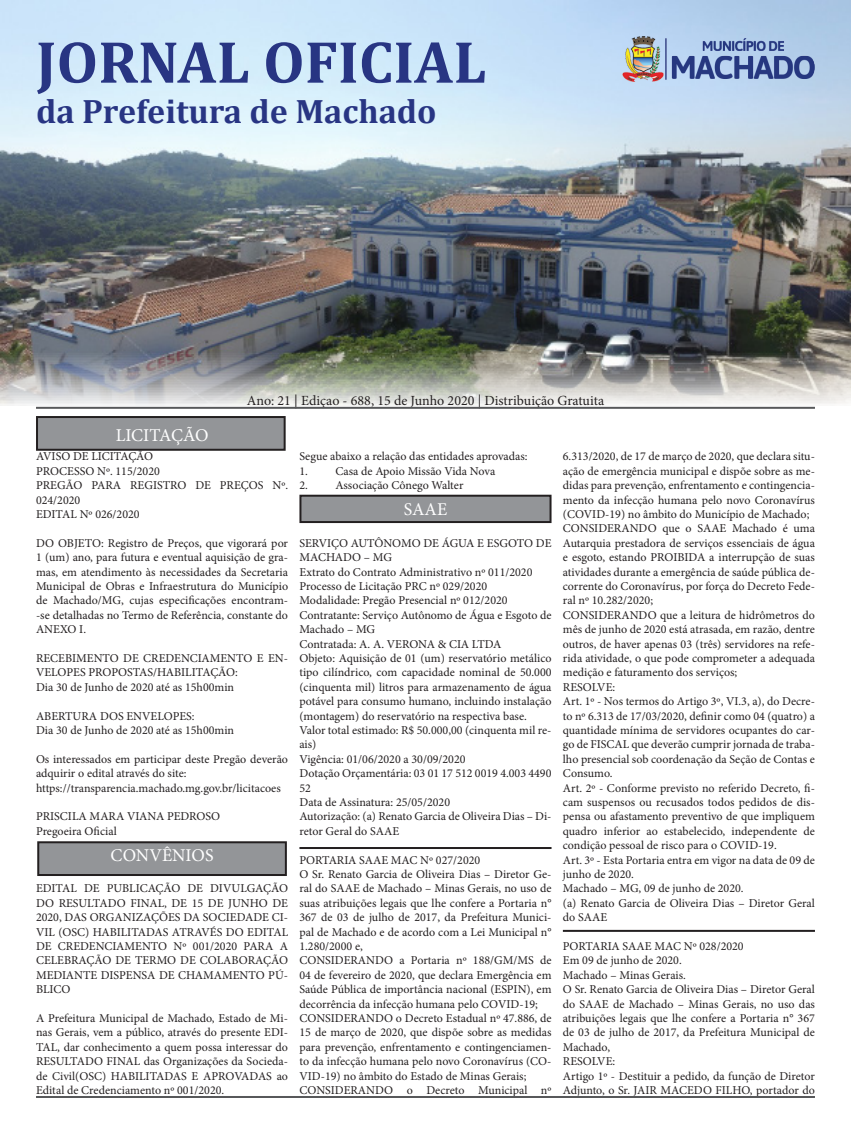
<style>
.page{position:relative;width:851px;height:1134px;background:#fff}
.page>*{position:absolute;margin:0;border:0;box-sizing:border-box;transform-origin:0 0}
.t1{font:700 60px "Cambria";color:#283583}
.t2{font:700 34px "Cambria";color:#283583}
.t3{font:18px "Minion Pro";color:#fff}
.t4{font:14px "Minion Pro";color:#231f20}
.t5{font:12px/14.4px "Minion Pro";color:#231f20;text-align:justify}
</style>
<div class="page">
<img style="left:0;top:0;width:850px;height:405px">
<img style="left:622px;top:36px;width:192px;height:45px">
<hr style="left:36px;top:407px;width:778px;height:2px;background:#57585a">
<div style="left:37px;top:417px;width:247px;height:33px;background:#939598"></div>
<div style="left:36px;top:416px;width:249px;height:35px;border:2px solid #231f20"></div>
<div style="left:38px;top:842px;width:248px;height:33px;background:#939598"></div>
<div style="left:37px;top:841px;width:250px;height:35px;border:2px solid #231f20"></div>
<hr style="left:36px;top:1096px;width:778px;height:2px;background:#57585a">
<div style="left:300px;top:496px;width:250px;height:26px;background:#939598"></div>
<div style="left:299px;top:495px;width:252px;height:28px;border:2px solid #231f20"></div>
<hr style="left:299px;top:847px;width:252px;height:2px;background:#231f20">
<hr style="left:562px;top:930px;width:252px;height:2px;background:#231f20">
<p class="t1" style="left:36px;top:20px;width:452px">JORNAL OFICIAL</p>
<p class="t2" style="left:36px;top:88px;width:402px">da Prefeitura de Machado</p>
<p class="t4" style="left:247px;top:391px;width:359px">Ano: 21 | Ediçao - 688, 15 de Junho 2020 | Distribuição Gratuita</p>
<p class="t3" style="left:116px;top:423px;width:94px">LICITAÇÃO</p>
<p class="t5" style="left:36px;top:449px;width:119px">AVISO DE LICITAÇÃO</p>
<p class="t5" style="left:36px;top:464px;width:125px">PROCESSO Nº. 115/2020</p>
<p class="t5" style="left:36px;top:478px;width:253px">PREGÃO PARA REGISTRO DE PREÇOS Nº.<br>024/2020</p>
<p class="t5" style="left:36px;top:507px;width:105px">EDITAL Nº 026/2020</p>
<p class="t5" style="left:36px;top:536px;width:253px">DO OBJETO: Registro de Preços, que vigorará por 1 (um) ano, para futura e eventual aquisição de gra&shy;mas, em atendimento às necessidades da Secretaria Municipal de Obras e Infraestrutura do Município de Machado/MG, cujas especificações encontram--se detalhadas no Termo de Referência, constante do ANEXO I.</p>
<p class="t5" style="left:36px;top:651px;width:253px">RECEBIMENTO DE CREDENCIAMENTO E EN-<br>VELOPES PROPOSTAS/HABILITAÇÃO:</p>
<p class="t5" style="left:36px;top:680px;width:200px">Dia 30 de Junho de 2020 até as 15h00min</p>
<p class="t5" style="left:36px;top:708px;width:160px">ABERTURA DOS ENVELOPES:</p>
<p class="t5" style="left:36px;top:723px;width:200px">Dia 30 de Junho de 2020 até as 15h00min</p>
<p class="t5" style="left:36px;top:752px;width:253px">Os interessados em participar deste Pregão deverão adquirir o edital através do site:</p>
<p class="t5" style="left:36px;top:780px;width:246px">https://transparencia.machado.mg.gov.br/licitacoes</p>
<p class="t5" style="left:36px;top:809px;width:186px">PRISCILA MARA VIANA PEDROSO</p>
<p class="t5" style="left:36px;top:824px;width:82px">Pregoeira Oficial</p>
<p class="t3" style="left:111px;top:843px;width:104px">CONVÊNIOS</p>
<p class="t5" style="left:36px;top:881px;width:253px">EDITAL DE PUBLICAÇÃO DE DIVULGAÇÃO DO RESULTADO FINAL, DE 15 DE JUNHO DE 2020, DAS ORGANIZAÇÕES DA SOCIEDADE CI-VIL (OSC) HABILITADAS ATRAVÉS DO EDITAL DE CREDENCIAMENTO Nº 001/2020 PARA A CELEBRAÇÃO DE TERMO DE COLABORAÇÃO MEDIANTE DISPENSA DE CHAMAMENTO PÚ-BLICO</p>
<p class="t5" style="left:36px;top:1011px;width:253px">A Prefeitura Municipal de Machado, Estado de Mi&shy;nas Gerais, vem a público, através do presente EDI-TAL, dar conhecimento a quem possa interessar do RESULTADO FINAL das Organizações da Socieda&shy;de Civil(OSC) HABILITADAS E APROVADAS ao Edital de Credenciamento nº 001/2020.</p>
<p class="t5" style="left:299px;top:449px;width:230px">Segue abaixo a relação das entidades aprovadas:</p>
<p class="t5" style="left:299px;top:464px;width:197px">1. Casa de Apoio Missão Vida Nova</p>
<p class="t5" style="left:299px;top:478px;width:165px">2. Associação Cônego Walter</p>
<p class="t3" style="left:403px;top:497px;width:45px">SAAE</p>
<p class="t5" style="left:299px;top:536px;width:253px">SERVIÇO AUTÔNOMO DE ÁGUA E ESGOTO DE<br>MACHADO – MG</p>
<p class="t5" style="left:299px;top:564px;width:234px">Extrato do Contrato Administrativo nº 011/2020</p>
<p class="t5" style="left:299px;top:579px;width:189px">Processo de Licitação PRC nº 029/2020</p>
<p class="t5" style="left:299px;top:593px;width:210px">Modalidade: Pregão Presencial nº 012/2020</p>
<p class="t5" style="left:299px;top:608px;width:253px">Contratante: Serviço Autônomo de Água e Esgoto de<br>Machado – MG</p>
<p class="t5" style="left:299px;top:636px;width:203px">Contratada: A. A. VERONA &amp; CIA LTDA</p>
<p class="t5" style="left:299px;top:651px;width:253px">Objeto: Aquisição de 01 (um) reservatório metálico tipo cilíndrico, com capacidade nominal de 50.000 (cinquenta mil) litros para armazenamento de água potável para consumo humano, incluindo instalação (montagem) do reservatório na respectiva base.</p>
<p class="t5" style="left:299px;top:723px;width:253px">Valor total estimado: R$ 50.000,00 (cinquenta mil re&shy;ais)</p>
<p class="t5" style="left:299px;top:752px;width:168px">Vigência: 01/06/2020 a 30/09/2020</p>
<p class="t5" style="left:299px;top:766px;width:253px">Dotação Orçamentária: 03 01 17 512 0019 4.003 4490<br>52</p>
<p class="t5" style="left:299px;top:795px;width:152px">Data de Assinatura: 25/05/2020</p>
<p class="t5" style="left:299px;top:809px;width:253px">Autorização: (a) Renato Garcia de Oliveira Dias – Di&shy;retor Geral do SAAE</p>
<p class="t5" style="left:299px;top:852px;width:182px">PORTARIA SAAE MAC Nº 027/2020</p>
<p class="t5" style="left:299px;top:867px;width:253px">O Sr. Renato Garcia de Oliveira Dias – Diretor Ge&shy;ral do SAAE de Machado – Minas Gerais, no uso de suas atribuições legais que lhe confere a Portaria n° 367 de 03 de julho de 2017, da Prefeitura Munici&shy;pal de Machado e de acordo com a Lei Municipal n° 1.280/2000 e,</p>
<p class="t5" style="left:299px;top:953px;width:253px">CONSIDERANDO a Portaria nº 188/GM/MS de 04 de fevereiro de 2020, que declara Emergência em Saúde Pública de importância nacional (ESPIN), em decorrência da infecção humana pelo COVID-19;</p>
<p class="t5" style="left:299px;top:1011px;width:253px">CONSIDERANDO o Decreto Estadual nº 47.886, de 15 de março de 2020, que dispõe sobre as medidas para prevenção, enfrentamento e contingenciamen&shy;to da infecção humana pelo novo Coronavírus (CO-VID-19) no âmbito do Estado de Minas Gerais;</p>
<p class="t5" style="left:299px;top:1083px;width:253px">CONSIDERANDO o Decreto Municipal nº</p>
<p class="t5" style="left:562px;top:449px;width:253px">6.313/2020, de 17 de março de 2020, que declara situ&shy;ação de emergência municipal e dispõe sobre as me&shy;didas para prevenção, enfrentamento e contingencia&shy;mento da infecção humana pelo novo Coronavírus (COVID-19) no âmbito do Município de Machado;</p>
<p class="t5" style="left:562px;top:521px;width:253px">CONSIDERANDO que o SAAE Machado é uma Autarquia prestadora de serviços essenciais de água e esgoto, estando PROIBIDA a interrupção de suas atividades durante a emergência de saúde pública de&shy;corrente do Coronavírus, por força do Decreto Fede&shy;ral nº 10.282/2020;</p>
<p class="t5" style="left:562px;top:608px;width:253px">CONSIDERANDO que a leitura de hidrômetros do mês de junho de 2020 está atrasada, em razão, dentre outros, de haver apenas 03 (três) servidores na refe&shy;rida atividade, o que pode comprometer a adequada medição e faturamento dos serviços;</p>
<p class="t5" style="left:562px;top:680px;width:54px">RESOLVE:</p>
<p class="t5" style="left:562px;top:694px;width:253px">Art. 1º - Nos termos do Artigo 3º, VI.3, a), do Decre&shy;to nº 6.313 de 17/03/2020, definir como 04 (quatro) a quantidade mínima de servidores ocupantes do car&shy;go de FISCAL que deverão cumprir jornada de traba&shy;lho presencial sob coordenação da Seção de Contas e Consumo.</p>
<p class="t5" style="left:562px;top:780px;width:253px">Art. 2º - Conforme previsto no referido Decreto, fi&shy;cam suspensos ou recusados todos pedidos de dis&shy;pensa ou afastamento preventivo de que impliquem quadro inferior ao estabelecido, independente de condição pessoal de risco para o COVID-19.</p>
<p class="t5" style="left:562px;top:852px;width:253px">Art. 3º - Esta Portaria entra em vigor na data de 09 de junho de 2020.</p>
<p class="t5" style="left:562px;top:881px;width:182px">Machado – MG, 09 de junho de 2020.</p>
<p class="t5" style="left:562px;top:896px;width:253px">(a) Renato Garcia de Oliveira Dias – Diretor Geral do SAAE</p>
<p class="t5" style="left:562px;top:939px;width:182px">PORTARIA SAAE MAC Nº 028/2020</p>
<p class="t5" style="left:562px;top:953px;width:120px">Em 09 de junho de 2020.</p>
<p class="t5" style="left:562px;top:968px;width:124px">Machado – Minas Gerais.</p>
<p class="t5" style="left:562px;top:982px;width:253px">O Sr. Renato Garcia de Oliveira Dias – Diretor Geral do SAAE de Machado – Minas Gerais, no uso das atribuições legais que lhe confere a Portaria n° 367 de 03 de julho de 2017, da Prefeitura Municipal de Machado,</p>
<p class="t5" style="left:562px;top:1054px;width:54px">RESOLVE:</p>
<p class="t5" style="left:562px;top:1068px;width:253px">Artigo 1º - Destituir a pedido, da função de Diretor<br>Adjunto, o Sr. JAIR MACEDO FILHO, portador do</p>
</div>
